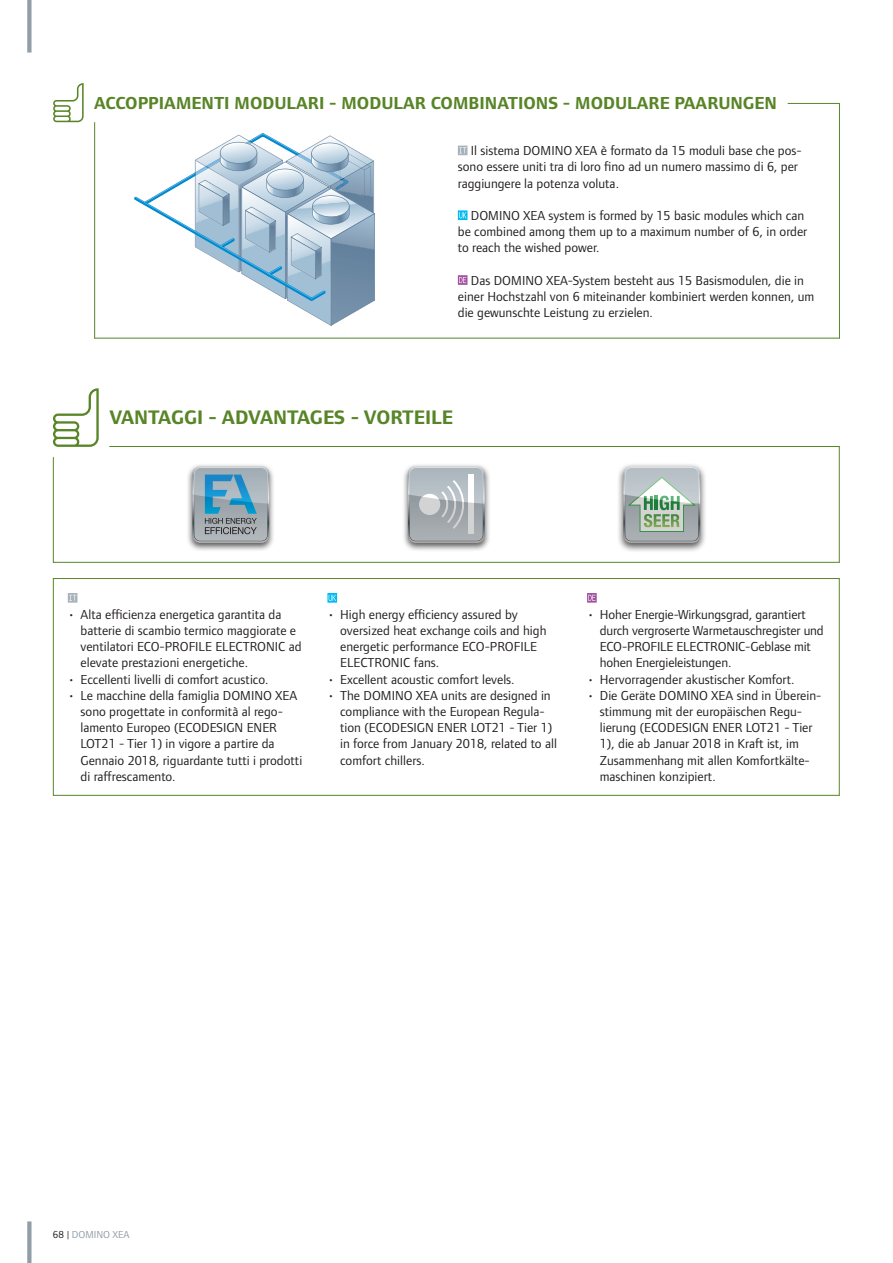
<style>
.page{position:relative;width:893px;height:1263px;background:#fff}
.page>*{position:absolute;margin:0;border:0;box-sizing:border-box;transform-origin:0 0}
.t1{font:700 20.25px "Foundry Form Sans";color:#588527}
.t2{font:700 18px "Foundry Form Sans";color:#588527}
.t3{font:13.5px/16.2px "Foundry Form Sans";color:#231f20}
.t4{font:10.5px "Foundry Form Sans";color:#909ea6}
.s1{color:#231f20}
</style>
<div class="page">
<div style="left:27px;top:1221px;width:5px;height:42px;background:#909ea6"></div>
<div style="left:27px;top:0;width:5px;height:53px;background:#909ea6"></div>
<div style="left:402px;top:463px;width:89px;height:89px;background:#231f20;opacity:.75"></div>
<svg style="left:408px;top:466px;width:77px;height:77px;background:#b1b8bc"></svg>
<div style="left:186px;top:463px;width:89px;height:89px;background:#231f20;opacity:.75"></div>
<svg style="left:192px;top:466px;width:77px;height:77px;background:#89a4b2"></svg>
<div style="left:617px;top:463px;width:90px;height:90px;background:#231f20;opacity:.75"></div>
<svg style="left:623px;top:466px;width:77px;height:77px;background:#acbbb4"></svg>
<hr style="left:53px;top:562px;width:787px;height:1px;background:#588527">
<hr style="left:53px;top:578px;width:787px;height:1px;background:#588527">
<hr style="left:53px;top:457px;width:1px;height:106px;background:#588527">
<hr style="left:53px;top:578px;width:1px;height:218px;background:#588527">
<hr style="left:839px;top:578px;width:1px;height:218px;background:#588527">
<hr style="left:839px;top:446px;width:1px;height:117px;background:#588527">
<hr style="left:53px;top:795px;width:787px;height:1px;background:#588527">
<svg style="left:68px;top:593px;width:9px;height:10px"></svg>
<svg style="left:327px;top:593px;width:10px;height:10px"></svg>
<svg style="left:587px;top:593px;width:10px;height:10px"></svg>
<hr style="left:109px;top:446px;width:731px;height:1px;background:#588527">
<svg style="left:53px;top:388px;width:46px;height:59px"></svg>
<svg style="left:458px;top:146px;width:9px;height:9px"></svg>
<svg style="left:458px;top:210px;width:9px;height:10px"></svg>
<svg style="left:458px;top:275px;width:9px;height:10px"></svg>
<svg style="left:134px;top:133px;width:241px;height:193px"></svg>
<svg style="left:53px;top:83px;width:31px;height:39px"></svg>
<hr style="left:94px;top:122px;width:1px;height:216px;background:#588527">
<hr style="left:839px;top:103px;width:1px;height:235px;background:#588527">
<hr style="left:94px;top:338px;width:746px;height:1px;background:#588527">
<hr style="left:788px;top:103px;width:52px;height:1px;background:#588527">
<h2 class="t2" style="left:94px;top:92px;width:684px">ACCOPPIAMENTI MODULARI - MODULAR COMBINATIONS - MODULARE PAARUNGEN</h2>
<p class="t3" style="left:458px;top:143px;width:345px;text-indent:13px">Il sistema DOMINO XEA è formato da 15 moduli base che pos&shy;sono essere uniti tra di loro fino ad un numero massimo di 6, per raggiungere la potenza voluta.</p>
<p class="t3" style="left:458px;top:207px;width:351px;text-indent:13px">DOMINO XEA system is formed by 15 basic modules which can be combined among them up to a maximum number of 6, in order to reach the wished power.</p>
<p class="t3" style="left:458px;top:272px;width:358px;text-indent:13px">Das DOMINO XEA-System besteht aus 15 Basismodulen, die in einer Hochstzahl von 6 miteinander kombiniert werden konnen, um die gewunschte Leistung zu erzielen.</p>
<h1 class="t1" style="left:109px;top:406px;width:345px">VANTAGGI - ADVANTAGES - VORTEILE</h1>
<p class="t3" style="left:81px;top:606px;width:223px;text-indent:-13px">• Alta efficienza energetica garantita da batterie di scambio termico maggiorate e ventilatori ECO-PROFILE ELECTRONIC ad elevate prestazioni energetiche.</p>
<p class="t3" style="left:68px;top:671px;width:202px">• Eccellenti livelli di comfort acustico.</p>
<p class="t3" style="left:81px;top:687px;width:223px;text-indent:-13px">• Le macchine della famiglia DOMINO XEA sono progettate in conformità al rego&shy;lamento Europeo (ECODESIGN ENER LOT21 - Tier 1) in vigore a partire da Gennaio 2018, riguardante tutti i prodotti di raffrescamento.</p>
<p class="t3" style="left:340px;top:606px;width:208px;text-indent:-13px">• High energy efficiency assured by oversized heat exchange coils and high energetic performance ECO-PROFILE<br>ELECTRONIC fans.</p>
<p class="t3" style="left:327px;top:671px;width:189px">• Excellent acoustic comfort levels.</p>
<p class="t3" style="left:340px;top:687px;width:218px;text-indent:-13px">• The DOMINO XEA units are designed in compliance with the European Regula&shy;tion (ECODESIGN ENER LOT21 - Tier 1) in force from January 2018, related to all comfort chillers.</p>
<p class="t3" style="left:600px;top:606px;width:225px;text-indent:-13px">• Hoher Energie-Wirkungsgrad, garantiert durch vergroserte Warmetauschregister und ECO-PROFILE ELECTRONIC-Geblase mit hohen Energieleistungen.</p>
<p class="t3" style="left:587px;top:671px;width:209px">• Hervorragender akustischer Komfort.</p>
<p class="t3" style="left:600px;top:687px;width:223px;text-indent:-13px">• Die Geräte DOMINO XEA sind in Überein&shy;stimmung mit der europäischen Regu&shy;lierung (ECODESIGN ENER LOT21 - Tier 1), die ab Januar 2018 in Kraft ist, im Zusammenhang mit allen Komfortkälte&shy;maschinen konzipiert.</p>
<p class="t4" style="left:53px;top:1228px;width:78px"><span class="s1">68 |</span> DOMINO XEA</p>
</div>
